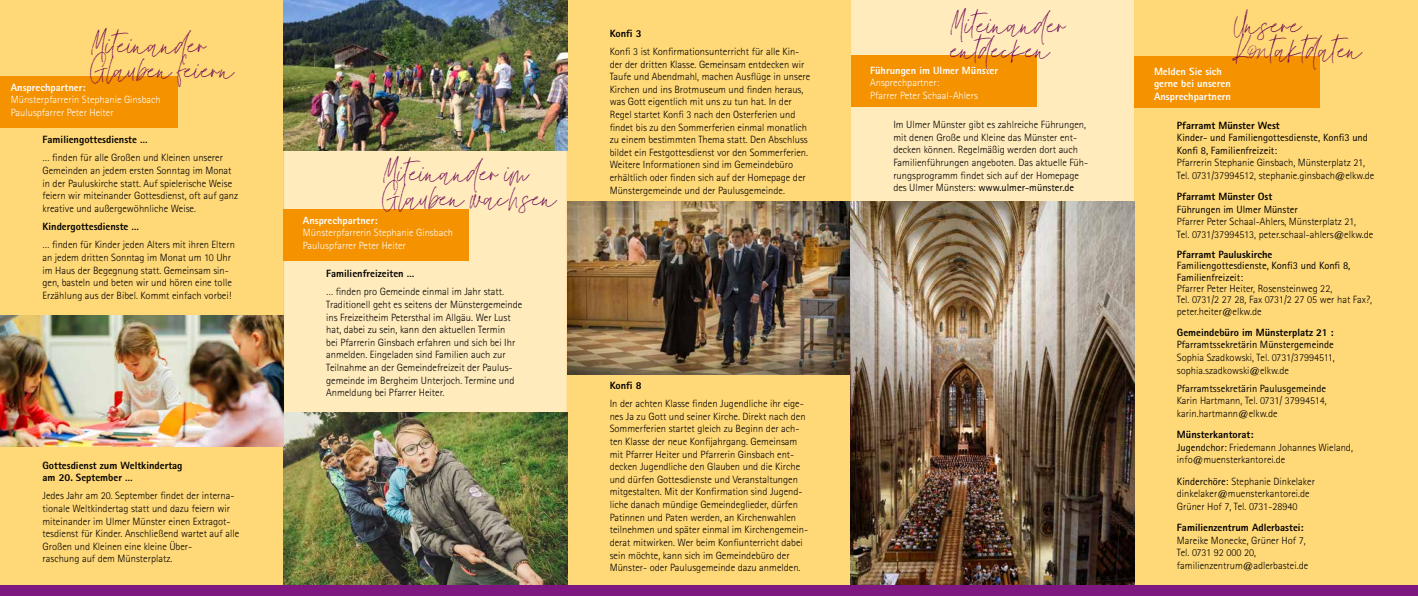
<style>
.page{position:relative;width:1418px;height:596px;background:#fff}
.page>*{position:absolute;margin:0;border:0;box-sizing:border-box;transform-origin:0 0}
.t1{font:25px/25px "Sunday Morning Script Slanted";color:#6b0053}
.t2{font:300 10.5px/12.6px "Agfa Rotis Sans Serif";color:#000}
.t3{font:800 10.5px/12.6px "Agfa Rotis Sans Serif";color:#000}
.t4{font:10.5px/12.6px "Agfa Rotis Sans Serif";color:#000}
.t5{font:300 10.5px/12.6px "Agfa Rotis Sans Serif";color:#fff}
.t6{font:800 10.5px/12.6px "Agfa Rotis Sans Serif";color:#fff}
.s1{font-weight:400}
.s2{font-weight:800}
</style>
<div class="page">
<div style="left:0;top:0;width:283px;height:595px;background:#ffd877"></div>
<div style="left:283px;top:150px;width:284px;height:262px;background:#ffebbc"></div>
<div style="left:567px;top:0;width:283px;height:595px;background:#ffd877"></div>
<div style="left:850px;top:0;width:284px;height:595px;background:#ffebbc"></div>
<div style="left:1134px;top:0;width:283px;height:595px;background:#ffd877"></div>
<div style="left:0;top:76px;width:177px;height:51px;background:#f59200"></div>
<div style="left:283px;top:209px;width:186px;height:51px;background:#f59200"></div>
<img style="left:283px;top:0;width:284px;height:150px">
<img style="left:567px;top:201px;width:283px;height:173px">
<img style="left:850px;top:201px;width:284px;height:384px">
<img style="left:283px;top:412px;width:284px;height:173px">
<div style="left:850px;top:56px;width:186px;height:51px;background:#f59200"></div>
<img style="left:0;top:315px;width:283px;height:131px">
<div style="left:0;top:585px;width:1417px;height:10px;background:#7e1780"></div>
<div style="left:1134px;top:57px;width:186px;height:51px;background:#f59200"></div>
<h1 class="t1" style="left:90px;top:32px;width:145px">Miteinander<br>Glauben feiern</h1>
<p class="t6" style="left:11px;top:80px;width:76px">Ansprechpartner:</p>
<p class="t5" style="left:11px;top:93px;width:151px">Münsterpfarrerin Stephanie Ginsbach<br>Pauluspfarrer Peter Heiter</p>
<p class="t3" style="left:43px;top:133px;width:107px">Familiengottesdienste …</p>
<p class="t2" style="left:43px;top:151px;width:197px">… finden für alle Großen und Kleinen unserer Gemeinden an jedem ersten Sonntag im Monat in der Pauluskirche statt. Auf spielerische Weise feiern wir miteinander Gottesdienst, oft auf ganz kreative und außergewöhnliche Weise.</p>
<p class="t3" style="left:43px;top:220px;width:98px">Kindergottesdienste …</p>
<p class="t2" style="left:43px;top:238px;width:194px">… finden für Kinder jeden Alters mit ihren Eltern an jedem dritten Sonntag im Monat um 10 Uhr im Haus der Begegnung statt. Gemeinsam sin&shy;gen, basteln und beten wir und hören eine tolle Erzählung aus der Bibel. Kommt einfach vorbei!</p>
<p class="t3" style="left:43px;top:458px;width:141px">Gottesdienst zum Weltkindertag am 20. September …</p>
<p class="t2" style="left:43px;top:489px;width:198px">Jedes Jahr am 20. September findet der interna&shy;tionale Weltkindertag statt und dazu feiern wir miteinander im Ulmer Münster einen Extragot&shy;tesdienst für Kinder. Anschließend wartet auf alle Großen und Kleinen eine kleine Über-<br>raschung auf dem Münsterplatz.</p>
<h1 class="t1" style="left:382px;top:160px;width:175px">Miteinander im<br>Glauben wachsen</h1>
<p class="t6" style="left:303px;top:213px;width:76px">Ansprechpartner:</p>
<p class="t5" style="left:303px;top:226px;width:151px">Münsterpfarrerin Stephanie Ginsbach<br>Pauluspfarrer Peter Heiter</p>
<p class="t3" style="left:326px;top:267px;width:90px">Familienfreizeiten …</p>
<p class="t2" style="left:326px;top:285px;width:198px">… finden pro Gemeinde einmal im Jahr statt.<br>Traditionell geht es seitens der Münstergemeinde ins Freizeitheim Petersthal im Allgäu. Wer Lust hat, dabei zu sein, kann den aktuellen Termin<br>bei Pfarrerin Ginsbach erfahren und sich bei Ihr anmelden. Eingeladen sind Familien auch zur Teilnahme an der Gemeindefreizeit der Paulus&shy;gemeinde im Bergheim Unterjoch. Termine und Anmeldung bei Pfarrer Heiter.</p>
<p class="t3" style="left:609px;top:27px;width:33px">Konfi 3</p>
<p class="t2" style="left:609px;top:45px;width:202px">Konfi 3 ist Konfirmationsunterricht für alle Kin&shy;der der dritten Klasse. Gemeinsam entdecken wir Taufe und Abendmahl, machen Ausflüge in unsere Kirchen und ins Brotmuseum und finden heraus, was Gott eigentlich mit uns zu tun hat. In der Regel startet Konfi 3 nach den Osterferien und findet bis zu den Sommerferien einmal monatlich zu einem bestimmten Thema statt. Den Abschluss bildet ein Festgottesdienst vor den Sommerferien.<br>Weitere Informationen sind im Gemeindebüro erhältlich oder finden sich auf der Homepage der Münstergemeinde und der Paulusgemeinde.</p>
<p class="t3" style="left:609px;top:378px;width:33px">Konfi 8</p>
<p class="t2" style="left:609px;top:397px;width:200px">In der achten Klasse finden Jugendliche ihr eige&shy;nes Ja zu Gott und seiner Kirche. Direkt nach den Sommerferien startet gleich zu Beginn der ach&shy;ten Klasse der neue Konfijahrgang. Gemeinsam mit Pfarrer Heiter und Pfarrerin Ginsbach ent&shy;decken Jugendliche den Glauben und die Kirche und dürfen Gottesdienste und Veranstaltungen mitgestalten. Mit der Konfirmation sind Jugend&shy;liche danach mündige Gemeindeglieder, dürfen Patinnen und Paten werden, an Kirchenwahlen teilnehmen und später einmal im Kirchengemein&shy;derat mitwirken. Wer beim Konfiunterricht dabei sein möchte, kann sich im Gemeindebüro der Münster- oder Paulusgemeinde dazu anmelden.</p>
<h1 class="t1" style="left:949px;top:12px;width:117px">Miteinander entdecken</h1>
<p class="t6" style="left:870px;top:64px;width:129px">Führungen im Ulmer Münster</p>
<p class="t5" style="left:870px;top:76px;width:109px">Ansprechpartner:<br>Pfarrer Peter Schaal-Ahlers</p>
<p class="t2" style="left:893px;top:118px;width:196px">Im Ulmer Münster gibt es zahlreiche Führungen, mit denen Große und Kleine das Münster ent&shy;decken können. Regelmäßig werden dort auch Familienführungen angeboten. Das aktuelle Füh&shy;rungsprogramm findet sich auf der Homepage des Ulmer Münsters: <span class="s1">www.ulmer-münster.de</span></p>
<h1 class="t1" style="left:1233px;top:12px;width:130px">Unsere<br>Kontaktdaten</h1>
<p class="t6" style="left:1153px;top:65px;width:79px">Melden Sie sich gerne bei unseren<br>Ansprechpartnern</p>
<p class="t3" style="left:1176px;top:118px;width:104px">Pfarramt Münster West</p>
<p class="t4" style="left:1176px;top:131px;width:192px">Kinder- und Familiengottesdienste, Konfi3 und<br>Konfi 8, Familienfreizeit:</p>
<p class="t2" style="left:1176px;top:156px;width:199px">Pfarrerin Stephanie Ginsbach, Münsterplatz 21,<br>Tel. 0731/37994512, stephanie.ginsbach@elkw.de</p>
<p class="t3" style="left:1176px;top:190px;width:97px">Pfarramt Münster Ost</p>
<p class="t4" style="left:1176px;top:203px;width:122px">Führungen im Ulmer Münster</p>
<p class="t2" style="left:1176px;top:215px;width:198px">Pfarrer Peter Schaal-Ahlers, Münsterplatz 21,<br>Tel. 0731/37994513, peter.schaal-ahlers@elkw.de</p>
<p class="t3" style="left:1176px;top:248px;width:97px">Pfarramt Pauluskirche</p>
<p class="t4" style="left:1176px;top:260px;width:175px;line-height:11.3px">Familiengottesdienste, Konfi3 und Konfi 8,<br>Familienfreizeit:</p>
<p class="t2" style="left:1176px;top:282px;width:197px;line-height:11.3px">Pfarrer Peter Heiter, Rosensteinweg 22,<br>Tel. 0731/2 27 28, Fax 0731/2 27 05 wer hat Fax?, peter.heiter@elkw.de</p>
<p class="t3" style="left:1176px;top:325px;width:158px">Gemeindebüro im Münsterplatz 21 :</p>
<p class="t4" style="left:1176px;top:338px;width:158px">Pfarramtssekretärin Münstergemeinde</p>
<p class="t2" style="left:1176px;top:351px;width:159px">Sophia Szadkowski, Tel. 0731/37994511, sophia.szadkowski@elkw.de</p>
<p class="t4" style="left:1176px;top:381px;width:151px">Pfarramtssekretärin Paulusgemeinde</p>
<p class="t2" style="left:1176px;top:394px;width:151px">Karin Hartmann, Tel. 0731/ 37994514, karin.hartmann@elkw.de</p>
<p class="t2" style="left:1176px;top:428px;width:177px"><span class="s2">Münsterkantorat:<br></span><span class="s1">Jugendchor:</span> Friedemann Johannes Wieland, info@muensterkantorei.de</p>
<p class="t2" style="left:1176px;top:474px;width:140px"><span class="s1">Kinderchöre:</span> Stephanie Dinkelaker dinkelaker@muensterkantorei.de<br>Grüner Hof 7, Tel. 0731-28940</p>
<p class="t3" style="left:1176px;top:520px;width:128px">Familienzentrum Adlerbastei:</p>
<p class="t2" style="left:1176px;top:533px;width:133px">Mareike Monecke, Grüner Hof 7,<br>Tel. 0731 92 000 20, familienzentrum@adlerbastei.de</p>
</div>
